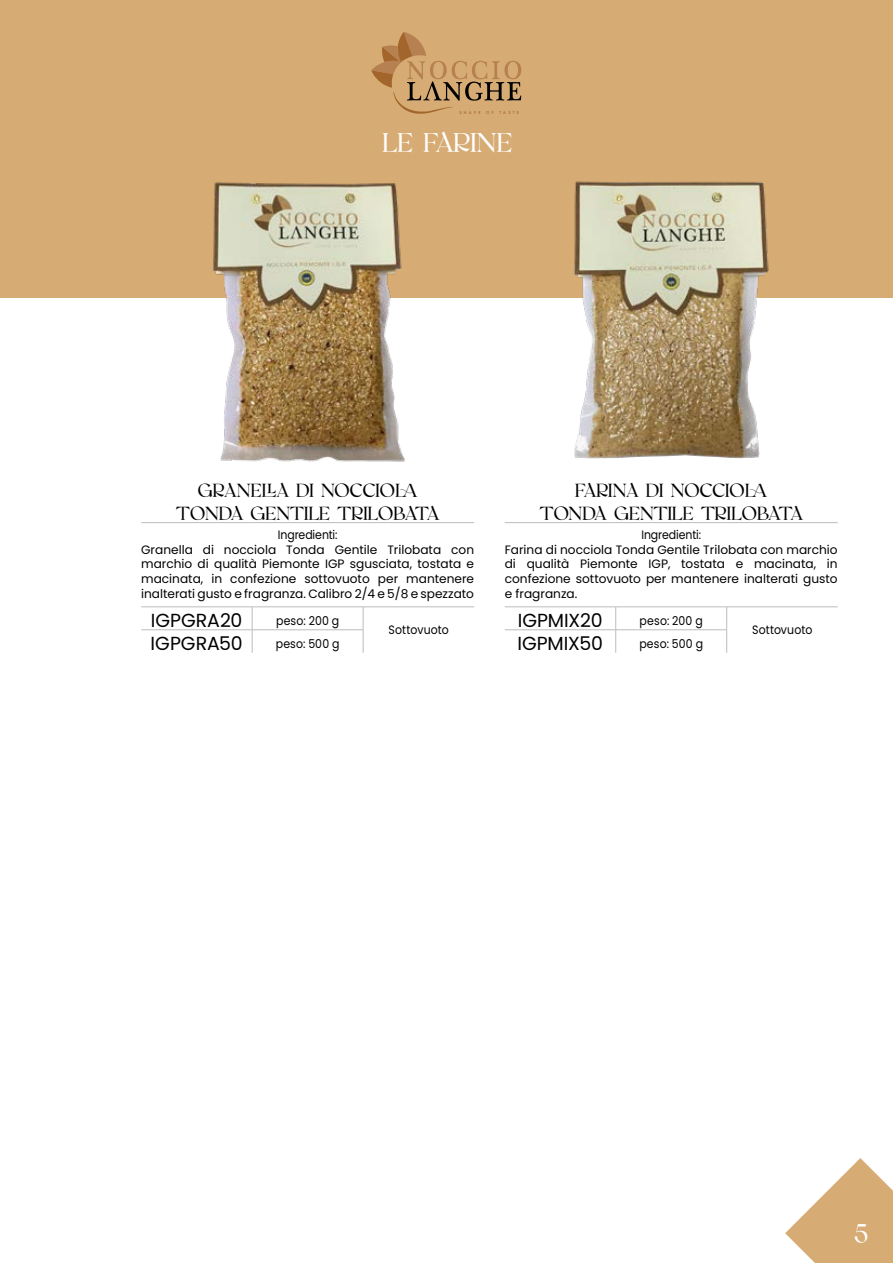
<style>
.page{position:relative;width:893px;height:1263px;background:#fff}
.page>*{position:absolute;margin:0;border:0;box-sizing:border-box;transform-origin:0 0}
.t1{font:27px "Vensfolk";letter-spacing:.01em;color:#fff}
.t2{font:18.9px/22.6px "Vensfolk";letter-spacing:.005em;color:#000;text-align:center}
.t3{font:18.9px "Poppins";color:#000}
.t4{font:12.15px/14.5px "Poppins";color:#000;text-align:center;scale:.9 1}
.t5{font:500 3.9px "Futura";letter-spacing:.56em;color:#a2662c}
</style>
<div class="page">
<svg style="left:785px;top:1158px;width:108px;height:105px"></svg>
<div style="left:0;top:0;width:893px;height:298px;background:#d7ac74"></div>
<svg style="left:371px;top:32px;width:151px;height:82px"></svg>
<img style="left:574px;top:181px;width:195px;height:278px">
<img style="left:213px;top:182px;width:192px;height:280px">
<hr style="left:141px;top:522px;width:111px;height:1px;background:#bcbcbc">
<hr style="left:252px;top:522px;width:111px;height:1px;background:#bcbcbc">
<hr style="left:363px;top:522px;width:111px;height:1px;background:#bcbcbc">
<hr style="left:141px;top:607px;width:111px;height:1px;background:#bcbcbc">
<hr style="left:252px;top:607px;width:111px;height:1px;background:#bcbcbc">
<hr style="left:363px;top:607px;width:111px;height:1px;background:#bcbcbc">
<hr style="left:141px;top:629px;width:111px;height:1px;background:#bcbcbc">
<hr style="left:252px;top:629px;width:111px;height:1px;background:#bcbcbc">
<svg style="left:252px;top:607px;width:1px;height:46px"></svg>
<svg style="left:363px;top:607px;width:1px;height:46px"></svg>
<hr style="left:505px;top:522px;width:111px;height:1px;background:#bcbcbc">
<hr style="left:616px;top:522px;width:111px;height:1px;background:#bcbcbc">
<hr style="left:727px;top:522px;width:111px;height:1px;background:#bcbcbc">
<hr style="left:505px;top:607px;width:111px;height:1px;background:#bcbcbc">
<hr style="left:616px;top:607px;width:111px;height:1px;background:#bcbcbc">
<hr style="left:727px;top:607px;width:111px;height:1px;background:#bcbcbc">
<hr style="left:505px;top:629px;width:111px;height:1px;background:#bcbcbc">
<hr style="left:616px;top:629px;width:111px;height:1px;background:#bcbcbc">
<svg style="left:615px;top:608px;width:1px;height:45px"></svg>
<svg style="left:726px;top:608px;width:1px;height:45px"></svg>
<p class="t5" style="left:459px;top:110px;width:23px">SHAPE</p>
<p class="t5" style="left:486px;top:110px;width:9px">O F</p>
<p class="t5" style="left:499px;top:110px;width:21px">TASTE</p>
<h1 class="t1" style="left:382px;top:127px;width:131px">LE FARINE</h1>
<h2 class="t2" style="left:176px;top:482px;width:265px">GRANELLA DI NOCCIOLA<br>TONDA GENTILE TRILOBATA</h2>
<p class="t4" style="left:141px;top:528px;width:371px">Ingredienti:<br>Granella di nocciola Tonda Gentile Trilobata con marchio di qualità Piemonte IGP sgusciata, tostata e macinata, in confezione sottovuoto per mantenere inalterati gusto e fragranza. Calibro 2/4 e 5/8 e spezzato</p>
<h2 class="t3" style="left:151px;top:609px;width:93px">IGPGRA20</h2>
<p class="t4" style="left:276px;top:613px;width:72px">peso: 200 g</p>
<p class="t4" style="left:389px;top:622px;width:68px">Sottovuoto</p>
<h2 class="t3" style="left:151px;top:632px;width:94px">IGPGRA50</h2>
<p class="t4" style="left:276px;top:636px;width:72px">peso: 500 g</p>
<h2 class="t2" style="left:540px;top:482px;width:265px">FARINA DI NOCCIOLA<br>TONDA GENTILE TRILOBATA</h2>
<p class="t4" style="left:505px;top:528px;width:371px;text-align:left;text-indent:137px">Ingredienti:<br>Farina di nocciola Tonda Gentile Trilobata con marchio di qualità Piemonte IGP, tostata e macinata, in confezione sottovuoto per mantenere inalterati gusto e fragranza.</p>
<h2 class="t3" style="left:518px;top:609px;width:86px">IGPMIX20</h2>
<p class="t4" style="left:640px;top:613px;width:72px">peso: 200 g</p>
<p class="t4" style="left:752px;top:622px;width:68px">Sottovuoto</p>
<h2 class="t3" style="left:517px;top:632px;width:87px">IGPMIX50</h2>
<p class="t4" style="left:639px;top:636px;width:72px">peso: 500 g</p>
<h1 class="t1" style="left:854px;top:1218px;width:16px">5</h1>
</div>
